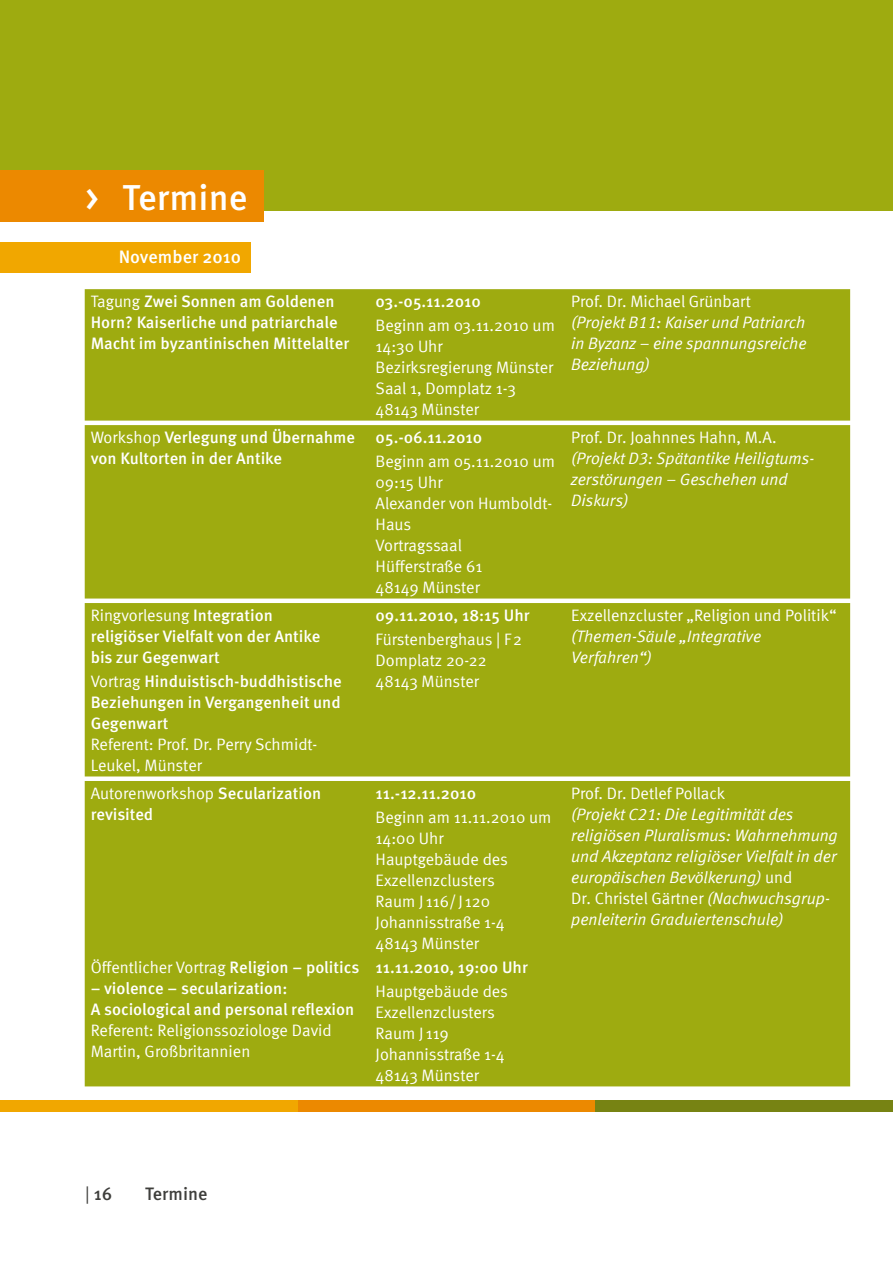
<style>
.page{position:relative;width:893px;height:1263px;background:#fff}
.page>*{position:absolute;margin:0;border:0;box-sizing:border-box;transform-origin:0 0}
.t1{font:500 36px "Meta OT";color:#fff}
.t2{font:500 18px "Meta OT";color:#fff}
.t3{font:500 18px "Meta OT";color:#3e3e3b}
.t4{font:16.5px/21px "Meta Normal";color:#fff}
.t5{font:500 16.5px/21px "Meta OT";color:#fff}
.t6{font:italic 16.5px/21px "Meta Normal LF";color:#fff}
.s1{font-family:"Meta Normal";font-weight:400}
.s2{font-family:"Meta OT";font-weight:500}
.s3{font-family:"Meta OT"}
.s4{font-family:"Meta Normal";font-style:normal}
.s5{font-family:"Meta Normal LF";font-style:italic}
.s6{font-weight:400}
</style>
<div class="page">
<div style="left:0;top:1100px;width:304px;height:11px;background:#f1a700"></div>
<div style="left:588px;top:1100px;width:305px;height:11px;background:#778313"></div>
<div style="left:298px;top:1100px;width:297px;height:11px;background:#ec8900"></div>
<div style="left:0;top:0;width:893px;height:210px;background:#9eab10"></div>
<div style="left:0;top:170px;width:264px;height:51px;background:#ec8900"></div>
<div style="left:0;top:242px;width:251px;height:31px;background:#f1a700"></div>
<div style="left:85px;top:289px;width:765px;height:797px;background:#9eab10"></div>
<h1 class="t1" style="left:85px;top:175px;width:164px">&gt; Termine</h1>
<p class="t2" style="left:119px;top:246px;width:124px">November 2010</p>
<p class="t5" style="left:91px;top:291px;width:260px"><span class="s1">Tagung</span> Zwei Sonnen am Goldenen<br>Horn? Kaiserliche und patriarchale<br>Macht im byzantinischen Mittelalter</p>
<p class="t5" style="left:376px;top:291px;width:107px">03.-05.11.2010</p>
<p class="t4" style="left:376px;top:314px;width:181px">Beginn am 03.11.2010 um<br>14:30 Uhr<br>Bezirksregierung Münster<br>Saal 1, Domplatz 1-3<br>48143 Münster</p>
<p class="t5" style="left:91px;top:427px;width:266px"><span class="s1">Workshop</span> Verlegung und Übernahme von Kultorten in der Antike</p>
<p class="t5" style="left:376px;top:427px;width:108px">05.-06.11.2010</p>
<p class="t4" style="left:376px;top:450px;width:181px">Beginn am 05.11.2010 um<br>09:15 Uhr<br>Alexander von Humboldt-<br>Haus<br>Vortragssaal<br>Hüfferstraße 61<br>48149 Münster</p>
<p class="t4" style="left:91px;top:604px;width:184px">Ringvorlesung <span class="s2">Integration</span></p>
<p class="t5" style="left:91px;top:626px;width:231px">religiöser Vielfalt von der Antike bis zur Gegenwart</p>
<p class="t5" style="left:91px;top:671px;width:253px;text-align:justify"><span class="s1">Vortrag</span> Hinduistisch-buddhistische Beziehungen in Vergangenheit und Gegenwart</p>
<p class="t4" style="left:91px;top:733px;width:228px">Referent: Prof. Dr. Perry Schmidt-<br>Leukel, Münster</p>
<p class="t4" style="left:91px;top:782px;width:232px">Autorenworkshop <span class="s2">Secularization</span></p>
<p class="t5" style="left:91px;top:803px;width:64px">revisited</p>
<p class="t4" style="left:91px;top:956px;width:270px">Öffentlicher Vortrag <span class="s2">Religion – politics</span></p>
<p class="t5" style="left:91px;top:977px;width:265px">– violence – secularization:<br>A sociological and personal reflexion</p>
<p class="t4" style="left:91px;top:1019px;width:242px">Referent: Religionssoziologe David<br>Martin, Großbritannien</p>
<p class="t5" style="left:376px;top:605px;width:155px">09.11.2010, 18:15 Uhr</p>
<p class="t4" style="left:376px;top:628px;width:148px">Fürstenberghaus <span class="s3">|</span> F2<br>Domplatz 20-22<br>48143 Münster</p>
<p class="t5" style="left:376px;top:783px;width:102px">11.-12.11.2010</p>
<p class="t4" style="left:376px;top:806px;width:177px">Beginn am 11.11.2010 um<br>14:00 Uhr<br>Hauptgebäude des<br>Exzellenzclusters<br>Raum J 116/ J 120<br>Johannisstraße 1-4<br>48143 Münster</p>
<p class="t5" style="left:376px;top:957px;width:154px">11.11.2010, 19:00 Uhr</p>
<p class="t4" style="left:376px;top:980px;width:134px">Hauptgebäude des<br>Exzellenzclusters<br>Raum J 119<br>Johannisstraße 1-4<br>48143 Münster</p>
<p class="t4" style="left:571px;top:290px;width:181px">Prof. Dr. Michael Grünbart</p>
<p class="t6" style="left:571px;top:311px;width:237px;text-align:justify">(Projekt B11: Kaiser und Patriarch in Byzanz – eine spannungsreiche Beziehung)</p>
<p class="t4" style="left:571px;top:426px;width:207px">Prof. Dr. Joahnnes Hahn, M.A.</p>
<p class="t6" style="left:571px;top:447px;width:245px">(Projekt D3: Spätantike Heiligtums&shy;zerstörungen – Geschehen und<br>Diskurs)</p>
<p class="t4" style="left:571px;top:604px;width:267px">Exzellenzcluster „Religion und Politik“</p>
<p class="t6" style="left:571px;top:625px;width:191px">(Themen-Säule „Integrative<br>Verfahren“)</p>
<p class="t4" style="left:571px;top:782px;width:155px">Prof. Dr. Detlef Pollack</p>
<p class="t6" style="left:571px;top:803px;width:268px">(Projekt C21: Die Legitimität des religiösen Pluralismus: Wahrnehmung und Akzeptanz religiöser Vielfalt in der europäischen Bevölkerung) <span class="s4">und</span></p>
<p class="t4" style="left:571px;top:887px;width:261px">Dr. Christel Gärtner <span class="s5">(Nachwuchsgrup-</span></p>
<p class="t6" style="left:571px;top:908px;width:214px">penleiterin Graduiertenschule)</p>
<p class="t3" style="left:85px;top:1182px;width:29px"><span class="s6">|</span> 16</p>
<p class="t3" style="left:145px;top:1182px;width:64px">Termine</p>
</div>
